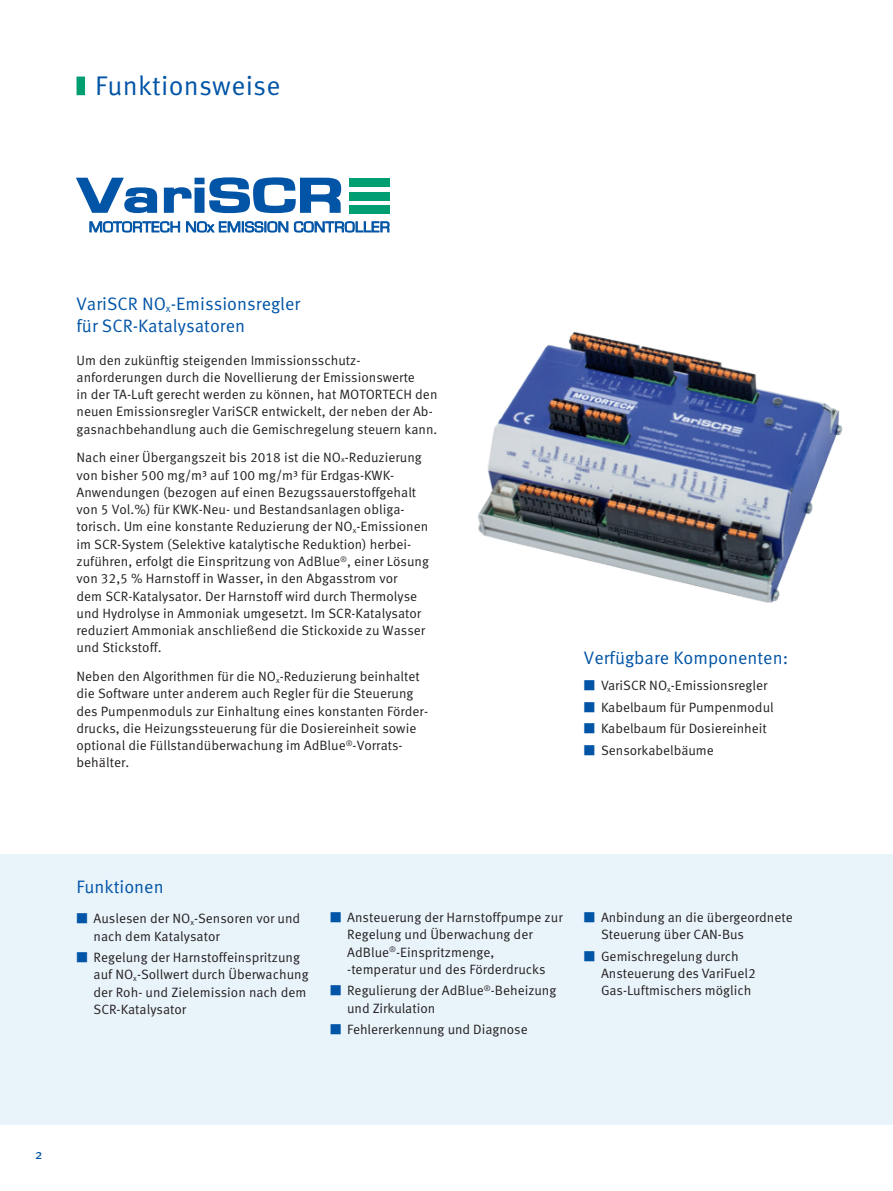
<style>
.page{position:relative;width:893px;height:1191px;background:#fff}
.page>*{position:absolute;margin:0;border:0;box-sizing:border-box;transform-origin:0 0}
.t1{font:700 49.8px "Eurostile";letter-spacing:.005em;color:#0154a6;scale:1.45 1}
.t2{font:27px "Meta Pro Norm";letter-spacing:.01em;color:#0154a6}
.t3{font:18px/21.6px "Meta Pro Norm";color:#0154a6}
.t4{font:15.3px "Eurostile";letter-spacing:.025em;color:#0154a6;scale:1.05 1}
.t5{font:13.5px/17.2px "Meta Pro Norm";color:#231f20}
.t6{font:13.5px "Meta OT";color:#0154a6}
.s1{font-size:7.8px}
.s2{color:#0154a6}
</style>
<div class="page">
<div style="left:0;top:854px;width:893px;height:270px;background:#e9f3fa"></div>
<div style="left:77px;top:77px;width:8px;height:18px;background:#009e71"></div>
<svg style="left:76px;top:177px;width:314px;height:56px"></svg>
<img style="left:478px;top:331px;width:365px;height:272px">
<p class="t2" style="left:95px;top:65px;width:187px">Funktionsweise</p>
<p class="t1" style="left:78px;top:168px;width:185px">VariSCR</p>
<p class="t4" style="left:89px;top:219px;width:288px">MOTORTECH NOx EMISSION CONTROLLER</p>
<p class="t3" style="left:77px;top:292px;width:225px">VariSCR NO<sub>x</sub>-Emissionsregler für SCR-Katalysatoren</p>
<p class="t5" style="left:77px;top:350px;width:362px">Um den zukünftig steigenden Immissionsschutz&shy;anforderungen durch die Novellierung der Emissionswerte<br>in der TA-Luft gerecht werden zu können, hat MOTORTECH den neuen Emissionsregler VariSCR entwickelt, der neben der Ab&shy;gasnachbehandlung auch die Gemischregelung steuern kann.</p>
<p class="t5" style="left:77px;top:448px;width:354px">Nach einer Übergangszeit bis 2018 ist die NO<span class="s1">x</span>-Reduzierung von bisher 500 mg/m³ auf 100 mg/m³ für Erdgas-KWK-Anwendungen (bezogen auf einen Bezugssauerstoffgehalt von 5 Vol.%) für KWK-Neu- und Bestandsanlagen obliga&shy;torisch. Um eine konstante Reduzierung der NO<sub>x</sub>-Emissionen im SCR-System (Selektive katalytische Reduktion) herbei&shy;zuführen, erfolgt die Einspritzung von AdBlue<sup>®</sup>, einer Lösung von 32,5 % Harnstoff in Wasser, in den Abgasstrom vor<br>dem SCR-Katalysator. Der Harnstoff wird durch Thermolyse und Hydrolyse in Ammoniak umgesetzt. Im SCR-Katalysator reduziert Ammoniak anschließend die Stickoxide zu Wasser und Stickstoff.</p>
<p class="t5" style="left:77px;top:667px;width:353px">Neben den Algorithmen für die NO<sub>x</sub>-Reduzierung beinhaltet die Software unter anderem auch Regler für die Steuerung des Pumpenmoduls zur Einhaltung eines konstanten Förder&shy;drucks, die Heizungssteuerung für die Dosiereinheit sowie optional die Füllstandüberwachung im AdBlue<sup>®</sup>-Vorrats&shy;behälter.</p>
<p class="t3" style="left:584px;top:646px;width:206px">Verfügbare Komponenten:</p>
<p class="t5" style="left:584px;top:676px;width:185px"><span class="s2">■</span> VariSCR NO<sub>x</sub>-Emissionsregler</p>
<p class="t5" style="left:584px;top:697px;width:191px"><span class="s2">■</span> Kabelbaum für Pumpenmodul</p>
<p class="t5" style="left:584px;top:719px;width:184px"><span class="s2">■</span> Kabelbaum für Dosiereinheit</p>
<p class="t5" style="left:584px;top:740px;width:131px"><span class="s2">■</span> Sensorkabelbäume</p>
<p class="t3" style="left:77px;top:875px;width:89px">Funktionen</p>
<p class="t5" style="left:94px;top:909px;width:208px;text-indent:-17px"><span class="s2">■</span> Auslesen der NO<sub>x</sub>-Sensoren vor und nach dem Katalysator</p>
<p class="t5" style="left:94px;top:948px;width:217px;text-indent:-17px"><span class="s2">■</span> Regelung der Harnstoffeinspritzung auf NO<sub>x</sub>-Sollwert durch Überwachung der Roh- und Zielemission nach dem<br>SCR-Katalysator</p>
<p class="t5" style="left:347px;top:908px;width:217px;text-indent:-17px"><span class="s2">■</span> Ansteuerung der Harnstoffpumpe zur<br>Regelung und Überwachung der<br>AdBlue<sup>®</sup>-Einspritzmenge, -temperatur und des Förderdrucks</p>
<p class="t5" style="left:347px;top:981px;width:211px;text-indent:-17px"><span class="s2">■</span> Regulierung der AdBlue<sup>®</sup>-Beheizung und Zirkulation</p>
<p class="t5" style="left:330px;top:1020px;width:199px"><span class="s2">■</span> Fehlererkennung und Diagnose</p>
<p class="t5" style="left:601px;top:908px;width:193px;text-indent:-17px"><span class="s2">■</span> Anbindung an die übergeordnete<br>Steuerung über CAN-Bus</p>
<p class="t5" style="left:601px;top:946px;width:156px;text-indent:-17px"><span class="s2">■</span> Gemischregelung durch<br>Ansteuerung des VariFuel2<br>Gas-Luftmischers möglich</p>
<p class="t6" style="left:35px;top:1146px;width:9px">2</p>
</div>
